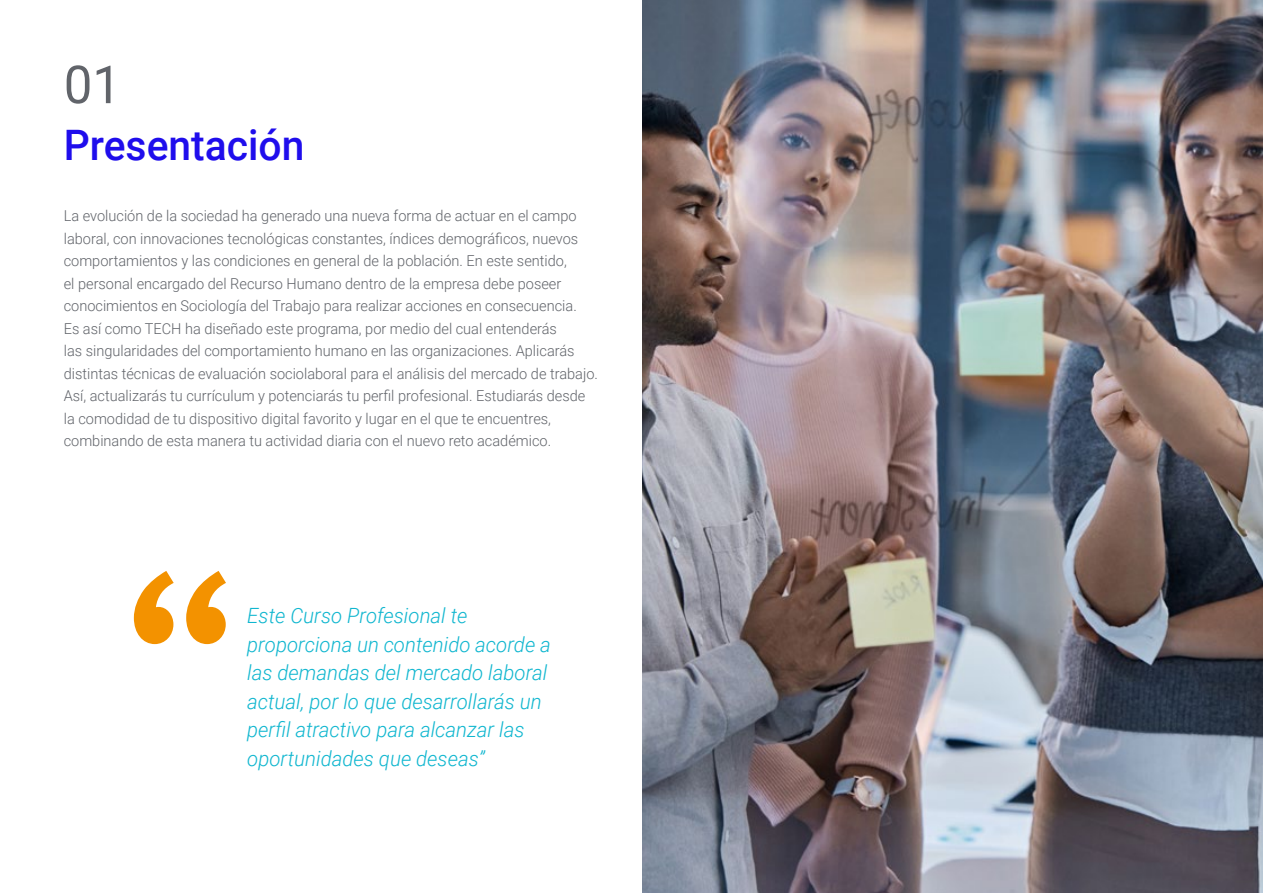
<style>
.page{position:relative;width:1263px;height:893px;background:#fff}
.page>*{position:absolute;margin:0;border:0;box-sizing:border-box;transform-origin:0 0}
.t1{font:52.5px "Roboto";color:#61646a}
.t2{font:500 42px "Roboto";color:#1f0dec}
.t3{font:italic 300 21px/28.5px "Roboto";color:#0fb6cf}
.t4{font:300 15px/22.5px "Roboto";color:#61646a}
</style>
<div class="page">
<svg style="left:134px;top:571px;width:92px;height:73px"></svg>
<img style="left:642px;top:0;width:621px;height:893px">
<h1 class="t1" style="left:64px;top:48px;width:59px">01</h1>
<h2 class="t2" style="left:64px;top:115px;width:242px">Presentación</h2>
<p class="t4" style="left:64px;top:204px;width:536px">La evolución de la sociedad ha generado una nueva forma de actuar en el campo laboral, con innovaciones tecnológicas constantes, índices demográficos, nuevos comportamientos y las condiciones en general de la población. En este sentido,<br>el personal encargado del Recurso Humano dentro de la empresa debe poseer conocimientos en Sociología del Trabajo para realizar acciones en consecuencia.<br>Es así como TECH ha diseñado este programa, por medio del cual entenderás<br>las singularidades del comportamiento humano en las organizaciones. Aplicarás distintas técnicas de evaluación sociolaboral para el análisis del mercado de trabajo.<br>Así, actualizarás tu currículum y potenciarás tu perfil profesional. Estudiarás desde la comodidad de tu dispositivo digital favorito y lugar en el que te encuentres, combinando de esta manera tu actividad diaria con el nuevo reto académico.</p>
<h3 class="t3" style="left:247px;top:601px;width:305px">Este Curso Profesional te proporciona un contenido acorde a las demandas del mercado laboral actual, por lo que desarrollarás un perfil atractivo para alcanzar las oportunidades que deseas”</h3>
</div>
